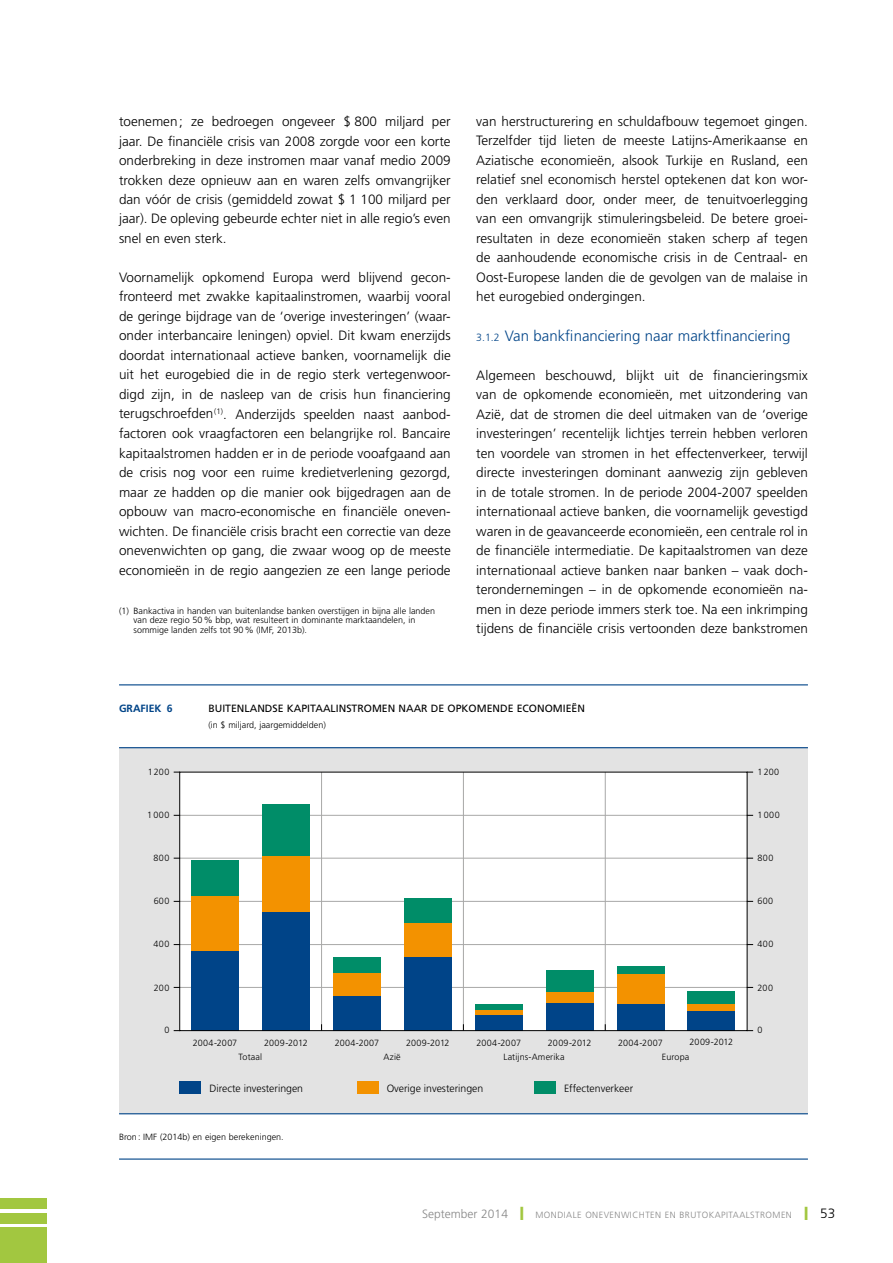
<style>
.page{position:relative;width:893px;height:1263px;background:#fff}
.page>*{position:absolute;margin:0;border:0;box-sizing:border-box;transform-origin:0 0}
.t1{font:300 15px "Frutiger LT";color:#048}
.t2{font:300 13.5px/19.5px "Frutiger LT";color:#000;text-align:justify}
.t3{font:300 12px "Frutiger LT";color:#878787}
.t4{font:300 10.5px "Frutiger LT";color:#000}
.t5{font:10.5px "Frutiger LT";color:#000}
.t6{font:700 10.5px "Frutiger LT";color:#048}
.t7{font:300 9px/9.8px "Frutiger LT";color:#000}
.t8{font:300 9px "Frutiger LT";letter-spacing:.05em;color:#878787}
.t9{font:300 9px "Frutiger LT";letter-spacing:.02em;color:#000}
.s1{font-size:10.5px}
.s2{color:#a2c740}
.s3{font-size:9px}
.s4{font-size:13.5px;color:#000}
</style>
<div class="page">
<div style="left:0;top:1198px;width:47px;height:11px;background:#a2c740"></div>
<div style="left:0;top:1213px;width:47px;height:10px;background:#a2c740"></div>
<div style="left:0;top:1227px;width:47px;height:36px;background:#a2c740"></div>
<div style="left:119px;top:748px;width:689px;height:366px;background:#e3e3e3"></div>
<hr style="left:119px;top:684px;width:689px;height:1px;background:#048">
<hr style="left:119px;top:747px;width:689px;height:1px;background:#048">
<hr style="left:119px;top:1113px;width:689px;height:1px;background:#048">
<hr style="left:119px;top:1158px;width:689px;height:2px;background:#048">
<div style="left:180px;top:772px;width:567px;height:258px;background:#fff"></div>
<hr style="left:605px;top:772px;width:1px;height:258px;background:#a8a8a7">
<hr style="left:463px;top:772px;width:1px;height:258px;background:#a8a8a7">
<hr style="left:321px;top:772px;width:1px;height:258px;background:#a8a8a7">
<hr style="left:179px;top:815px;width:568px;height:1px;background:#a8a8a7">
<hr style="left:179px;top:858px;width:568px;height:1px;background:#a8a8a7">
<hr style="left:179px;top:901px;width:568px;height:1px;background:#a8a8a7">
<hr style="left:179px;top:944px;width:568px;height:1px;background:#a8a8a7">
<hr style="left:179px;top:987px;width:568px;height:1px;background:#a8a8a7">
<div style="left:180px;top:1081px;width:21px;height:13px;background:#048"></div>
<div style="left:357px;top:1081px;width:21px;height:13px;background:#f39200"></div>
<div style="left:534px;top:1081px;width:22px;height:13px;background:#008d68"></div>
<div style="left:192px;top:951px;width:47px;height:79px;background:#048"></div>
<div style="left:192px;top:895px;width:47px;height:56px;background:#f39200"></div>
<div style="left:192px;top:860px;width:47px;height:35px;background:#008d68"></div>
<div style="left:262px;top:911px;width:48px;height:119px;background:#048"></div>
<div style="left:262px;top:856px;width:48px;height:55px;background:#f39200"></div>
<div style="left:262px;top:804px;width:48px;height:52px;background:#008d68"></div>
<div style="left:333px;top:995px;width:48px;height:35px;background:#048"></div>
<div style="left:333px;top:973px;width:48px;height:22px;background:#f39200"></div>
<div style="left:333px;top:957px;width:48px;height:16px;background:#008d68"></div>
<div style="left:404px;top:957px;width:47px;height:73px;background:#048"></div>
<div style="left:404px;top:922px;width:47px;height:35px;background:#f39200"></div>
<div style="left:404px;top:898px;width:47px;height:24px;background:#008d68"></div>
<div style="left:475px;top:1014px;width:47px;height:16px;background:#048"></div>
<hr style="left:475px;top:1010px;width:47px;height:4px;background:#f39200">
<div style="left:475px;top:1004px;width:47px;height:6px;background:#008d68"></div>
<div style="left:546px;top:1003px;width:47px;height:27px;background:#048"></div>
<div style="left:546px;top:992px;width:47px;height:11px;background:#f39200"></div>
<div style="left:546px;top:970px;width:47px;height:22px;background:#008d68"></div>
<div style="left:617px;top:1004px;width:47px;height:26px;background:#048"></div>
<div style="left:617px;top:974px;width:47px;height:30px;background:#f39200"></div>
<div style="left:617px;top:966px;width:47px;height:8px;background:#008d68"></div>
<div style="left:688px;top:1011px;width:47px;height:19px;background:#048"></div>
<div style="left:688px;top:1003px;width:47px;height:8px;background:#f39200"></div>
<div style="left:688px;top:991px;width:47px;height:12px;background:#008d68"></div>
<div style="left:179px;top:772px;width:568px;height:259px;border:1px solid #000"></div>
<p class="t2" style="left:119px;top:112px;width:333px">toenemen; ze bedroegen ongeveer $ 800 miljard per jaar. De financiële crisis van 2008 zorgde voor een korte onderbreking in deze instromen maar vanaf medio 2009 trokken deze opnieuw aan en waren zelfs omvangrijker dan vóór de crisis (gemiddeld zowat $ 1 100 miljard per jaar). De opleving gebeurde echter niet in alle regio’s even snel en even sterk.</p>
<p class="t2" style="left:119px;top:268px;width:333px">Voornamelijk opkomend Europa werd blijvend gecon&shy;fronteerd met zwakke kapitaalinstromen, waarbij vooral de geringe bijdrage van de ‘overige investeringen’ (waar&shy;onder interbancaire leningen) opviel. Dit kwam enerzijds doordat internationaal actieve banken, voornamelijk die uit het eurogebied die in de regio sterk vertegenwoor&shy;digd zijn, in de nasleep van de crisis hun financiering terugschroefden<sup>(1)</sup>. Anderzijds speelden naast aanbod&shy;factoren ook vraagfactoren een belangrijke rol. Bancaire kapitaalstromen hadden er in de periode vooafgaand aan de crisis nog voor een ruime kredietverlening gezorgd, maar ze hadden op die manier ook bijgedragen aan de opbouw van macro-economische en financiële oneven&shy;wichten. De financiële crisis bracht een correctie van deze onevenwichten op gang, die zwaar woog op de meeste economieën in de regio aangezien ze een lange periode</p>
<p class="t7" style="left:134px;top:606px;width:303px;text-indent:-14px">(1) Bankactiva in handen van buitenlandse banken overstijgen in bijna alle landen van deze regio 50% bbp, wat resulteert in dominante marktaandelen, in sommige landen zelfs tot 90% (IMF, 2013b).</p>
<p class="t2" style="left:476px;top:112px;width:333px">van herstructurering en schuldafbouw tegemoet gingen.<br>Terzelfder tijd lieten de meeste Latijns-Amerikaanse en Aziatische economieën, alsook Turkije en Rusland, een relatief snel economisch herstel optekenen dat kon wor&shy;den verklaard door, onder meer, de tenuitvoerlegging van een omvangrijk stimuleringsbeleid. De betere groei&shy;resultaten in deze economieën staken scherp af tegen de aanhoudende economische crisis in de Centraal- en Oost-Europese landen die de gevolgen van de malaise in het eurogebied ondergingen.</p>
<p class="t1" style="left:476px;top:327px;width:316px"><span class="s1">3.1.2</span> Van bankfinanciering naar marktfinanciering</p>
<p class="t2" style="left:476px;top:365px;width:333px">Algemeen beschouwd, blijkt uit de financieringsmix van de opkomende economieën, met uitzondering van Azië, dat de stromen die deel uitmaken van de ‘overige investeringen’ recentelijk lichtjes terrein hebben verloren ten voordele van stromen in het effectenverkeer, terwijl directe investeringen dominant aanwezig zijn gebleven in de totale stromen. In de periode 2004-2007 speelden internationaal actieve banken, die voornamelijk gevestigd waren in de geavanceerde economieën, een centrale rol in de financiële intermediatie. De kapitaalstromen van deze internationaal actieve banken naar banken – vaak doch&shy;terondernemingen – in de opkomende economieën na&shy;men in deze periode immers sterk toe. Na een inkrimping tijdens de financiële crisis vertoonden deze bankstromen</p>
<p class="t6" style="left:119px;top:702px;width:55px">GRAFIEK 6</p>
<p class="t5" style="left:208px;top:702px;width:378px">BUITENLANDSE KAPITAALINSTROMEN NAAR DE OPKOMENDE ECONOMIEËN</p>
<p class="t7" style="left:208px;top:720px;width:119px">(in $ miljard, jaargemiddelden)</p>
<p class="t7" style="left:148px;top:767px;width:23px">1200</p>
<p class="t7" style="left:147px;top:810px;width:24px">1000</p>
<p class="t7" style="left:154px;top:853px;width:17px">800</p>
<p class="t7" style="left:154px;top:896px;width:17px">600</p>
<p class="t7" style="left:154px;top:939px;width:17px">400</p>
<p class="t7" style="left:154px;top:983px;width:17px">200</p>
<p class="t7" style="left:164px;top:1025px;width:7px">0</p>
<p class="t9" style="left:193px;top:1037px;width:46px">2004-2007</p>
<p class="t7" style="left:264px;top:1038px;width:45px">2009-2012</p>
<p class="t9" style="left:335px;top:1037px;width:46px">2004-2007</p>
<p class="t7" style="left:406px;top:1038px;width:45px">2009-2012</p>
<p class="t9" style="left:477px;top:1037px;width:46px">2004-2007</p>
<p class="t7" style="left:548px;top:1038px;width:45px">2009-2012</p>
<p class="t9" style="left:618px;top:1037px;width:46px">2004-2007</p>
<p class="t7" style="left:690px;top:1037px;width:45px">2009-2012</p>
<p class="t7" style="left:238px;top:1052px;width:25px">Totaal</p>
<p class="t7" style="left:384px;top:1052px;width:19px">Azië</p>
<p class="t7" style="left:503px;top:1052px;width:63px">Latijns-Amerika</p>
<p class="t7" style="left:662px;top:1052px;width:29px">Europa</p>
<p class="t4" style="left:209px;top:1082px;width:95px">Directe investeringen</p>
<p class="t4" style="left:387px;top:1082px;width:98px">Overige investeringen</p>
<p class="t4" style="left:564px;top:1082px;width:71px">Effectenverkeer</p>
<p class="t7" style="left:119px;top:1132px;width:166px">Bron: IMF (2014b) en eigen berekeningen.</p>
<p class="t7" style="left:758px;top:767px;width:23px">1200</p>
<p class="t7" style="left:758px;top:810px;width:24px">1000</p>
<p class="t7" style="left:758px;top:853px;width:17px">800</p>
<p class="t7" style="left:758px;top:896px;width:17px">600</p>
<p class="t7" style="left:758px;top:939px;width:17px">400</p>
<p class="t7" style="left:758px;top:983px;width:17px">200</p>
<p class="t7" style="left:758px;top:1025px;width:7px">0</p>
<p class="t3" style="left:422px;top:1207px;width:135px">September 2014 <span class="s2">❙</span> <span class="s3">M ondiale</span></p>
<p class="t8" style="left:585px;top:1210px;width:14px">oneven</p>
<p class="t8" style="left:621px;top:1210px;width:31px">wichten</p>
<p class="t8" style="left:665px;top:1210px;width:67px">en brutokapitaalst</p>
<p class="t8" style="left:760px;top:1210px;width:77px">romen <span class="s2">❙</span> <span class="s4">53</span></p>
</div>
